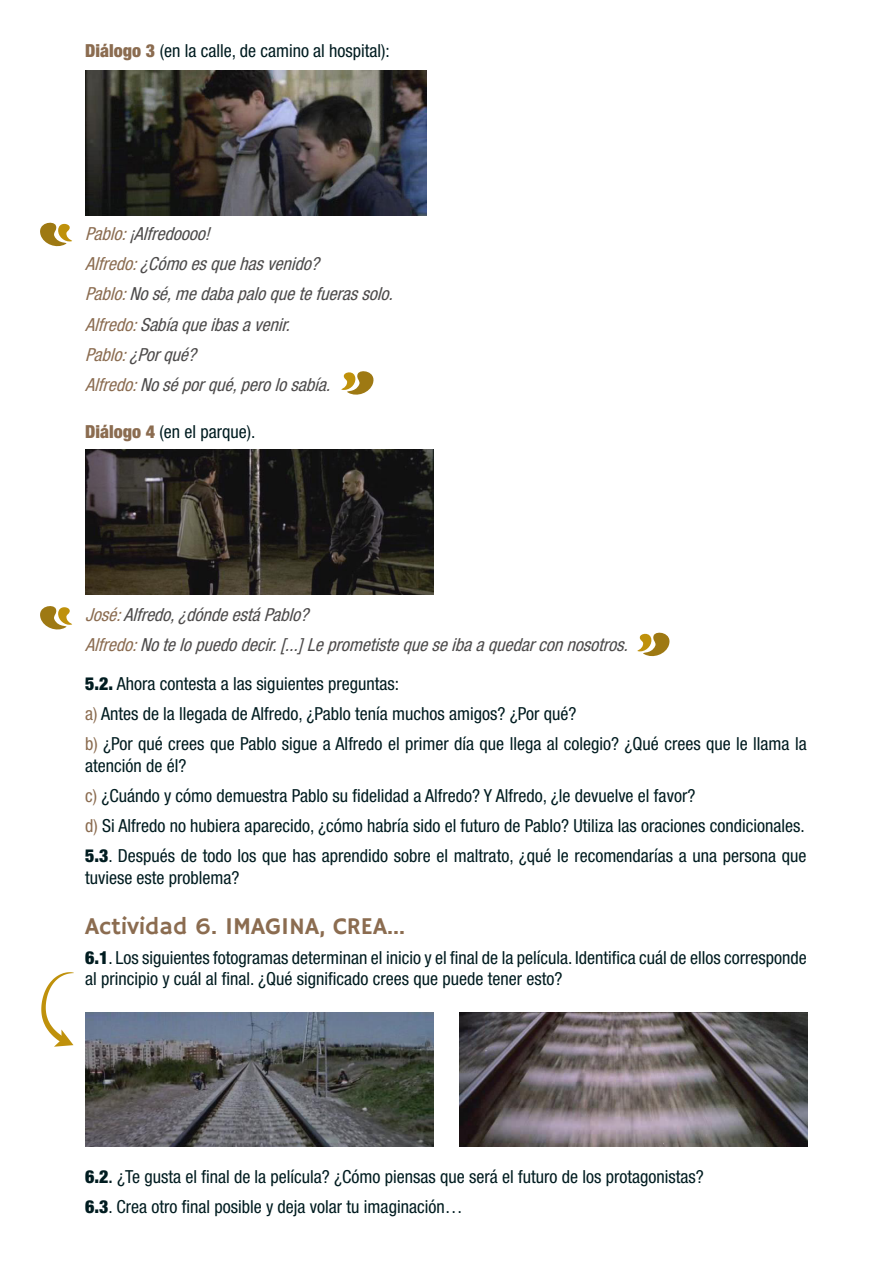
<style>
.page{position:relative;width:893px;height:1263px;background:#fff}
.page>*{position:absolute;margin:0;border:0;box-sizing:border-box;transform-origin:0 0}
.Titre_du_film{font:24px "Hammersmith One";color:#8b6c50}
.Texte{font:condensed 18px/21.6px "Helvetica Neue";color:#001c20}
.Dialogues{font:italic condensed 18px "Helvetica Neue";color:#4d4b4b}
.s1{font-weight:900;color:#8b6c50}
.s2{color:#8b6c50}
.s3{font-weight:900}
.s4{font-weight:500}
</style>
<div class="page">
<img style="left:85px;top:70px;width:341px;height:145px">
<img style="left:85px;top:450px;width:349px;height:145px">
<img style="left:85px;top:1012px;width:349px;height:135px">
<img style="left:459px;top:1012px;width:349px;height:135px">
<svg style="left:40px;top:222px;width:32px;height:25px"></svg>
<svg style="left:40px;top:606px;width:33px;height:24px"></svg>
<svg style="left:341px;top:371px;width:33px;height:24px"></svg>
<svg style="left:637px;top:632px;width:33px;height:25px"></svg>
<svg style="left:41px;top:972px;width:33px;height:75px"></svg>
<p class="Texte" style="left:85px;top:40px;width:306px"><span class="s1">Diálogo 3</span> (en la calle, de camino al hospital):</p>
<p class="Dialogues" style="left:85px;top:223px;width:132px"><span class="s2">Pablo:</span>¡Alfredoooo!</p>
<p class="Dialogues" style="left:85px;top:254px;width:241px"><span class="s2">Alfredo:</span>¿Cómoesquehasvenido?</p>
<p class="Dialogues" style="left:85px;top:284px;width:315px"><span class="s2">Pablo:</span>Nosé,medabapaloquetefuerassolo.</p>
<p class="Dialogues" style="left:85px;top:314px;width:212px"><span class="s2">Alfredo:</span>Sabíaqueibasavenir.</p>
<p class="Dialogues" style="left:85px;top:344px;width:118px"><span class="s2">Pablo:</span>¿Porqué?</p>
<p class="Dialogues" style="left:85px;top:374px;width:252px"><span class="s2">Alfredo:</span>Noséporqué,perolosabía.</p>
<p class="Texte" style="left:85px;top:421px;width:172px"><span class="s1">Diálogo 4</span> (en el parque).</p>
<p class="Dialogues" style="left:85px;top:604px;width:230px"><span class="s2">José:</span>Alfredo,¿dóndeestáPablo?</p>
<p class="Dialogues" style="left:85px;top:634px;width:550px"><span class="s2">Alfredo:</span>Notelopuedodecir.[...] Leprometistequeseibaaquedarconnosotros.</p>
<p class="Texte" style="left:85px;top:672px;width:316px"><span class="s3">5.2.</span> Ahora contesta a las siguientes preguntas:</p>
<p class="Texte" style="left:85px;top:703px;width:493px"><span class="s2">a)</span> Antes de la llegada de Alfredo, ¿Pablo tenía muchos amigos? ¿Por qué?</p>
<p class="Texte" style="left:85px;top:733px;width:723px"><span class="s2">b)</span> ¿Por qué crees que Pablo sigue a Alfredo el primer día que llega al colegio? ¿Qué crees que le llama la atención de él?</p>
<p class="Texte" style="left:85px;top:784px;width:612px"><span class="s2">c)</span> ¿Cuándo y cómo demuestra Pablo su fidelidad a Alfredo? Y Alfredo, ¿le devuelve el favor?</p>
<p class="Texte" style="left:85px;top:815px;width:721px"><span class="s2">d)</span> Si Alfredo no hubiera aparecido, ¿cómo habría sido el futuro de Pablo? Utiliza las oraciones condicionales.</p>
<p class="Texte" style="left:85px;top:845px;width:723px"><span class="s3">5.3</span>. Después de todo los que has aprendido sobre el maltrato, ¿qué le recomendarías a una persona que tuviese este problema?</p>
<p class="Titre_du_film" style="left:85px;top:912px;width:321px">Actividad 6. IMAGINA, CREA…</p>
<p class="Texte" style="left:85px;top:946px;width:723px"><span class="s3">6.1</span>. Los siguientes fotogramas determinan el inicio y el final de la película. Identifica cuál de ellos corresponde al principio y cuál al final. ¿Qué significado crees que puede tener esto?</p>
<p class="Texte" style="left:85px;top:1165px;width:620px"><span class="s3">6.2</span><span class="s4">.</span> ¿Te gusta el final de la película? ¿Cómo piensas que será el futuro de los protagonistas?</p>
<p class="Texte" style="left:85px;top:1195px;width:379px"><span class="s3">6.3</span>. Crea otro final posible y deja volar tu imaginación…</p>
</div>
